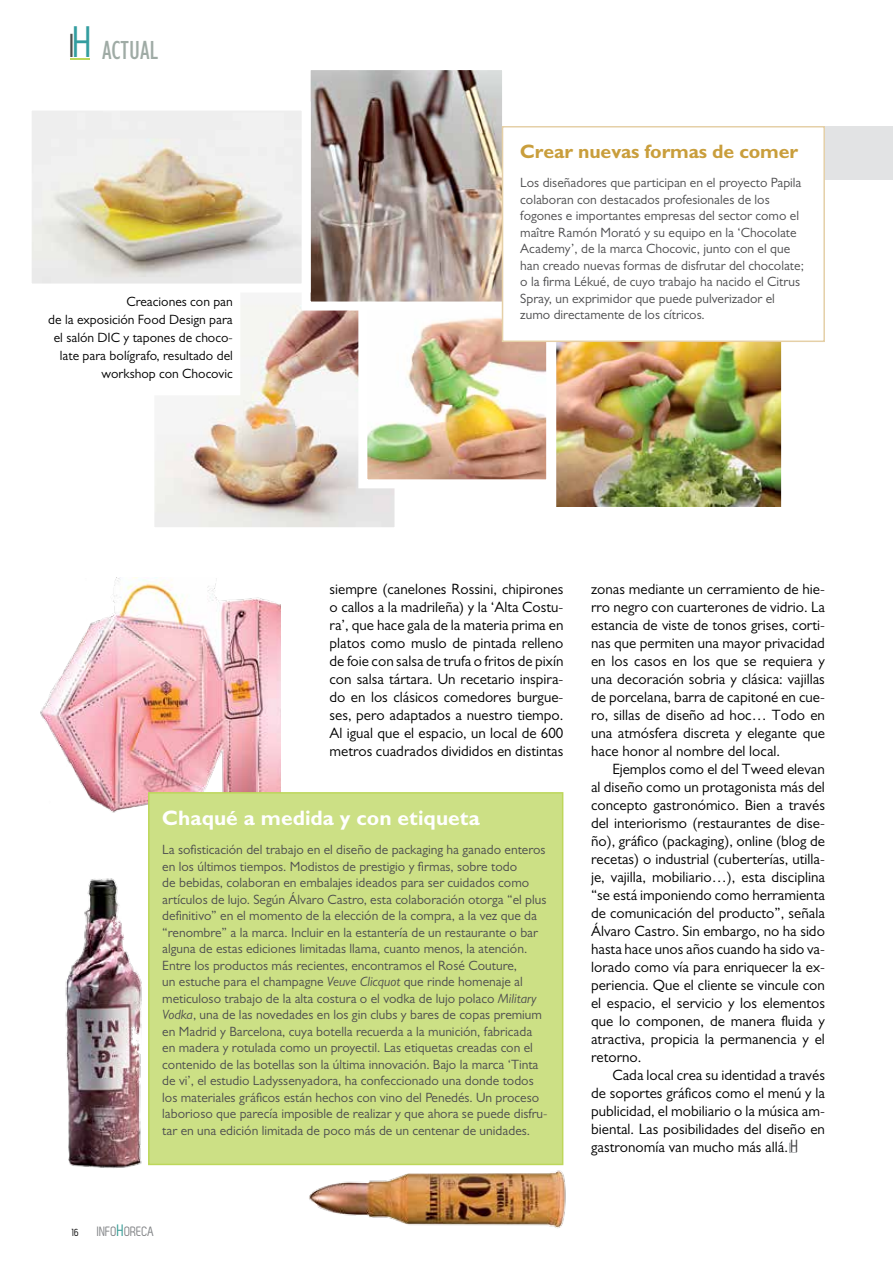
<style>
.page{position:relative;width:893px;height:1263px;background:#fff}
.page>*{position:absolute;margin:0;border:0;box-sizing:border-box;transform-origin:0 0}
.t1{font:condensed 27px "Gill Sans MT Pro";color:#9faba5}
.t2{font:700 21px "Gill Sans MT Pro";color:#fff}
.t3{font:700 19.5px "Gill Sans MT Pro";letter-spacing:-.01em;color:#c99e3c}
.t4{font:15px/18px "Gill Sans MT Pro";color:#000;text-align:justify}
.t5{font:13.5px/16.5px "Gill Sans MT Pro";color:#4d4d4f}
.t6{font:13.5px/18px "Gill Sans MT Pro";color:#000;text-align:right}
.t7{font:13.5px "Zag";color:#808285}
.t8{font:13.2px "Zag";color:#808285}
.t9{font:10.5px "Zag";color:#000}
.s1{font-family:"Zag";font-stretch:normal;font-size:33.15px;color:#4c4f4b}
.s2{font-family:"Zag";font-stretch:normal;font-size:43.95px;color:#339d9f}
.s3{font-style:italic}
.s4{font-size:16.5px;color:#379d96}
.s5{font-size:17.55px;color:#414042}
</style>
<div class="page">
<svg style="left:70px;top:58px;width:19px;height:1px"></svg>
<img style="left:40px;top:577px;width:241px;height:236px">
<img style="left:155px;top:303px;width:238px;height:223px">
<img style="left:368px;top:310px;width:177px;height:168px">
<div style="left:358px;top:281px;width:197px;height:207px;border:9px solid #fff"></div>
<img style="left:557px;top:342px;width:223px;height:165px">
<img style="left:312px;top:71px;width:189px;height:229px">
<div style="left:302px;top:61px;width:209px;height:249px;border:9px solid #fff"></div>
<div style="left:825px;top:127px;width:68px;height:53px;background:#e2e3e4"></div>
<img style="left:33px;top:112px;width:268px;height:170px">
<div style="left:23px;top:102px;width:288px;height:190px;border:9px solid #fff"></div>
<div style="left:502px;top:127px;width:322px;height:214px;background:#fff"></div>
<div style="left:502px;top:126px;width:323px;height:216px;border:2px solid #e5d0a7"></div>
<img style="left:65px;top:878px;width:77px;height:290px">
<div style="left:149px;top:793px;width:414px;height:371px;background:#cce085"></div>
<div style="left:148px;top:792px;width:415px;height:373px;border:2px solid #bdd75a"></div>
<img style="left:305px;top:1163px;width:261px;height:66px">
<div style="left:37px;top:288px;width:200px;height:104px;background:#fff"></div>
<h1 class="t1" style="left:70px;top:34px;width:89px"><span class="s1">I</span><span class="s2">H</span> ACTUAL</h1>
<p class="t6" style="left:48px;top:292px;width:186px">Creaciones con pan<br>de la exposición Food Design para el salón DIC y tapones de choco&shy;late para bolígrafo, resultado del workshop con Chocovic</p>
<h3 class="t3" style="left:520px;top:139px;width:279px">Crear nuevas formas de comer</h3>
<p class="t5" style="left:520px;top:174px;width:285px">Los diseñadores que participan en el proyecto Papila colaboran con destacados profesionales de los fogones e importantes empresas del sector como el maître Ramón Morató y su equipo en la ‘Chocolate Academy’, de la marca Chocovic, junto con el que han creado nuevas formas de disfrutar del chocolate; o la firma Lékué, de cuyo trabajo ha nacido el Citrus Spray, un exprimidor que puede pulverizador el zumo directamente de los cítricos.</p>
<p class="t4" style="left:330px;top:580px;width:235px">siempre (canelones Rossini, chipirones o callos a la madrileña) y la ‘Alta Costu&shy;ra’, que hace gala de la materia prima en platos como muslo de pintada relleno de foie con salsa de trufa o fritos de pixín con salsa tártara. Un recetario inspira&shy;do en los clásicos comedores burgue&shy;ses, pero adaptados a nuestro tiempo.<br>Al igual que el espacio, un local de 600 metros cuadrados divididos en distintas</p>
<h2 class="t2" style="left:162px;top:805px;width:319px">Chaqué a medida y con etiqueta</h2>
<p class="t5" style="left:162px;top:841px;width:387px">La sofisticación del trabajo en el diseño de packaging ha ganado enteros en los últimos tiempos. M odistos de prestigio y firmas, sobre todo<br>de bebidas, colaboran en embalajes ideados para ser cuidados como artículos de lujo. Según Álvaro Castro, esta colaboración otorga “el plus definitivo” en el momento de la elección de la compra, a la vez que da “renombre” a la marca. Incluir en la estantería de un restaurante o bar alguna de estas ediciones limitadas llama, cuanto menos, la atención.<br>Entre los productos más recientes, encontramos el Rosé Couture,<br>un estuche para el champagne <span class="s3">Veuve Clicquot</span> que rinde homenaje al meticuloso trabajo de la alta costura o el vodka de lujo polaco <span class="s3">Military Vodka</span>, una de las novedades en los gin clubs y bares de copas premium en Madrid y Barcelona, cuya botella recuerda a la munición, fabricada en madera y rotulada como un proyectil. Las etiquetas creadas con el contenido de las botellas son la última innovación. Bajo la marca ‘Tinta de vi’, el estudio Ladyssenyadora, ha confeccionado una donde todos los materiales gráficos están hechos con vino del Penedés. Un proceso laborioso que parecía imposible de realizar y que ahora se puede disfru&shy;tar en una edición limitada de poco más de un centenar de unidades.</p>
<p class="t9" style="left:72px;top:1226px;width:8px">16</p>
<p class="t7" style="left:97px;top:1224px;width:59px">INFO<span class="s4">H</span>ORECA</p>
<p class="t4" style="left:591px;top:580px;width:235px">zonas mediante un cerramiento de hie&shy;rro negro con cuarterones de vidrio. La estancia de viste de tonos grises, corti&shy;nas que permiten una mayor privacidad en los casos en los que se requiera y una decoración sobria y clásica: vajillas de porcelana, barra de capitoné en cue&shy;ro, sillas de diseño ad hoc… Todo en una atmósfera discreta y elegante que hace honor al nombre del local.</p>
<p class="t4" style="left:591px;top:760px;width:235px;text-indent:21px">Ejemplos como el del Tweed elevan al diseño como un protagonista más del concepto gastronómico. Bien a través del interiorismo (restaurantes de dise&shy;ño), gráfico (packaging), online (blog de recetas) o industrial (cuberterías, utilla&shy;je, vajilla, mobiliario…), esta disciplina “se está imponiendo como herramienta de comunicación del producto”, señala Álvaro Castro. Sin embargo, no ha sido hasta hace unos años cuando ha sido va&shy;lorado como vía para enriquecer la ex&shy;periencia. Que el cliente se vincule con el espacio, el servicio y los elementos que lo componen, de manera fluida y atractiva, propicia la permanencia y el retorno.</p>
<p class="t4" style="left:591px;top:1066px;width:235px;text-indent:21px">Cada local crea su identidad a través de soportes gráficos como el menú y la publicidad, el mobiliario o la música am&shy;biental. Las posibilidades del diseño en gastronomía van mucho más allá.</p>
<p class="t8" style="left:789px;top:1140px;width:11px">I<span class="s5">H</span></p>
</div>
